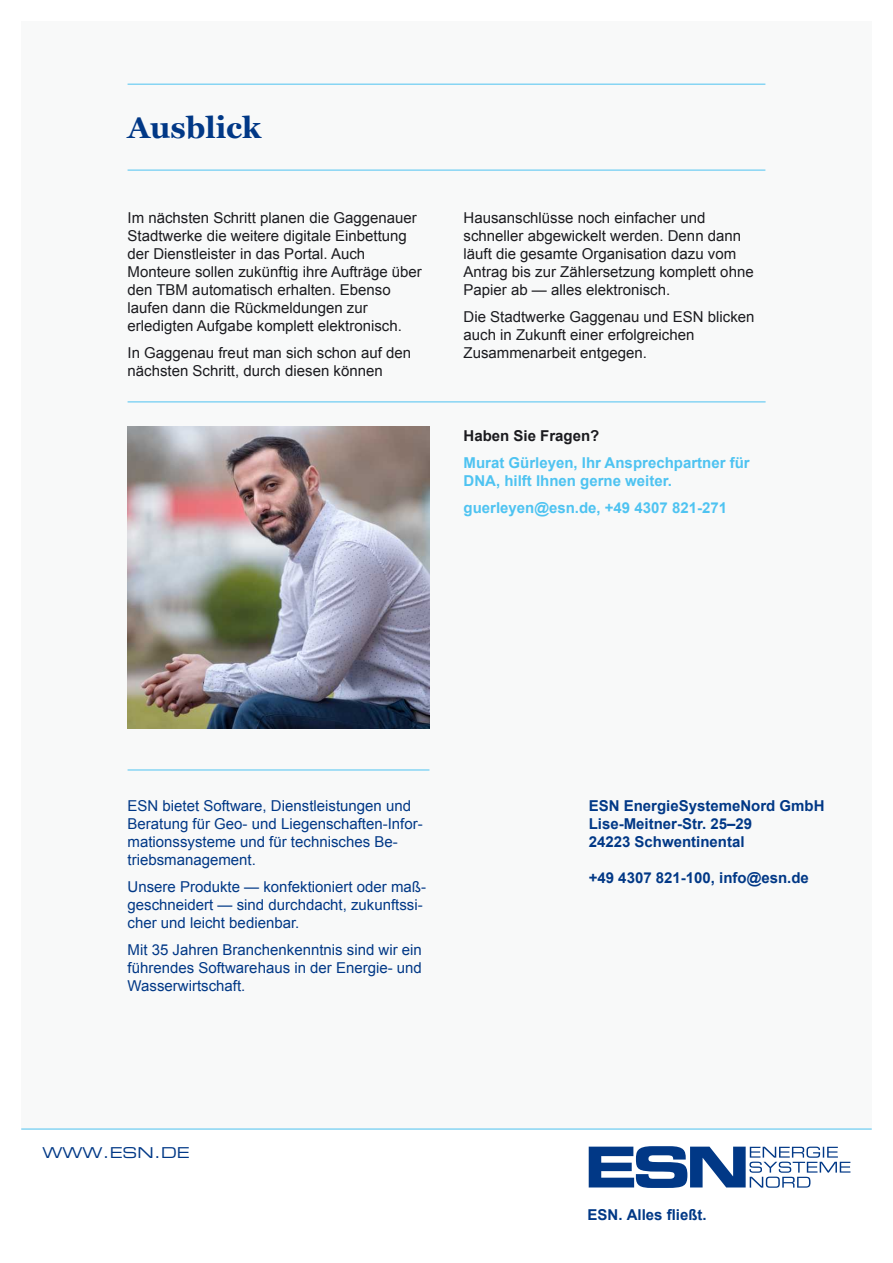
<style>
.page{position:relative;width:893px;height:1263px;background:#fff}
.page>*{position:absolute;margin:0;border:0;box-sizing:border-box;transform-origin:0 0}
.t1{font:700 30px "Georgia";color:#013886}
.t2{font:15px/18px "Arial";color:#1b1b1f}
.t3{font:15px/18px "Arial";color:#013886}
.t4{font:700 15px/18px "Arial";color:#013886}
.t5{font:700 15px/18px "Arial";color:#4ec3f1}
.t6{font:700 15px "Arial";color:#1b1b1f}
.t7{font:15px "Eurostile LT Std Ex 2";color:#013886}
</style>
<div class="page">
<img style="left:21px;top:83px;width:851px;height:1046px">
<hr style="left:21px;top:1129px;width:851px;height:1px;background:#4ec3f1">
<svg style="left:589px;top:1146px;width:261px;height:42px"></svg>
<hr style="left:128px;top:402px;width:638px;height:1px;background:#4ec3f1">
<hr style="left:128px;top:770px;width:301px;height:1px;background:#4ec3f1">
<img style="left:128px;top:427px;width:301px;height:302px">
<hr style="left:128px;top:84px;width:637px;height:1px;background:#4ec3f1">
<hr style="left:128px;top:170px;width:637px;height:1px;background:#4ec3f1">
<h1 class="t1" style="left:128px;top:116px;width:135px">Ausblick</h1>
<p class="t2" style="left:128px;top:210px;width:296px">Im nächsten Schritt planen die Gaggenauer Stadtwerke die weitere digitale Einbettung der Dienstleister in das Portal. Auch Monteure sollen zukünftig ihre Aufträge über den TBM automatisch erhalten. Ebenso laufen dann die Rückmeldungen zur erledigten Aufgabe komplett elektronisch.</p>
<p class="t2" style="left:128px;top:345px;width:285px">In Gaggenau freut man sich schon auf den nächsten Schritt, durch diesen können</p>
<p class="t2" style="left:463px;top:210px;width:292px">Hausanschlüsse noch einfacher und schneller abgewickelt werden. Denn dann läuft die gesamte Organisation dazu vom Antrag bis zur Zählersetzung komplett ohne Papier ab — alles elektronisch.</p>
<p class="t2" style="left:463px;top:309px;width:293px">Die Stadtwerke Gaggenau und ESN blicken auch in Zukunft einer erfolgreichen<br>Zusammenarbeit entgegen.</p>
<p class="t6" style="left:463px;top:430px;width:137px">Haben Sie Fragen?</p>
<p class="t5" style="left:463px;top:455px;width:288px">Murat Gürleyen, Ihr Ansprechpartner für<br>DNA, hilft Ihnen gerne weiter.</p>
<p class="t5" style="left:463px;top:500px;width:265px">guerleyen@esn.de, +49 4307 821-271</p>
<p class="t3" style="left:128px;top:798px;width:297px">ESN bietet Software, Dienstleistungen und Beratung für Geo- und Liegenschaften-Infor&shy;mationssysteme und für technisches Be&shy;triebsmanagement.</p>
<p class="t3" style="left:128px;top:879px;width:300px">Unsere Produkte — konfektioniert oder maß&shy;geschneidert — sind durchdacht, zukunftssi&shy;cher und leicht bedienbar.</p>
<p class="t3" style="left:128px;top:942px;width:296px;text-align:justify">Mit 35 Jahren Branchenkenntnis sind wir ein führendes Softwarehaus in der Energie- und Wasserwirtschaft.</p>
<p class="t7" style="left:43px;top:1147px;width:149px">WWW.ESN.DE</p>
<p class="t4" style="left:589px;top:798px;width:237px">ESN EnergieSystemeNord GmbH<br>Lise-Meitner-Str. 25–29<br>24223 Schwentinental</p>
<p class="t4" style="left:589px;top:870px;width:222px">+49 4307 821-100, info@esn.de</p>
<p class="t4" style="left:588px;top:1207px;width:121px">ESN. Alles fließt.</p>
</div>
